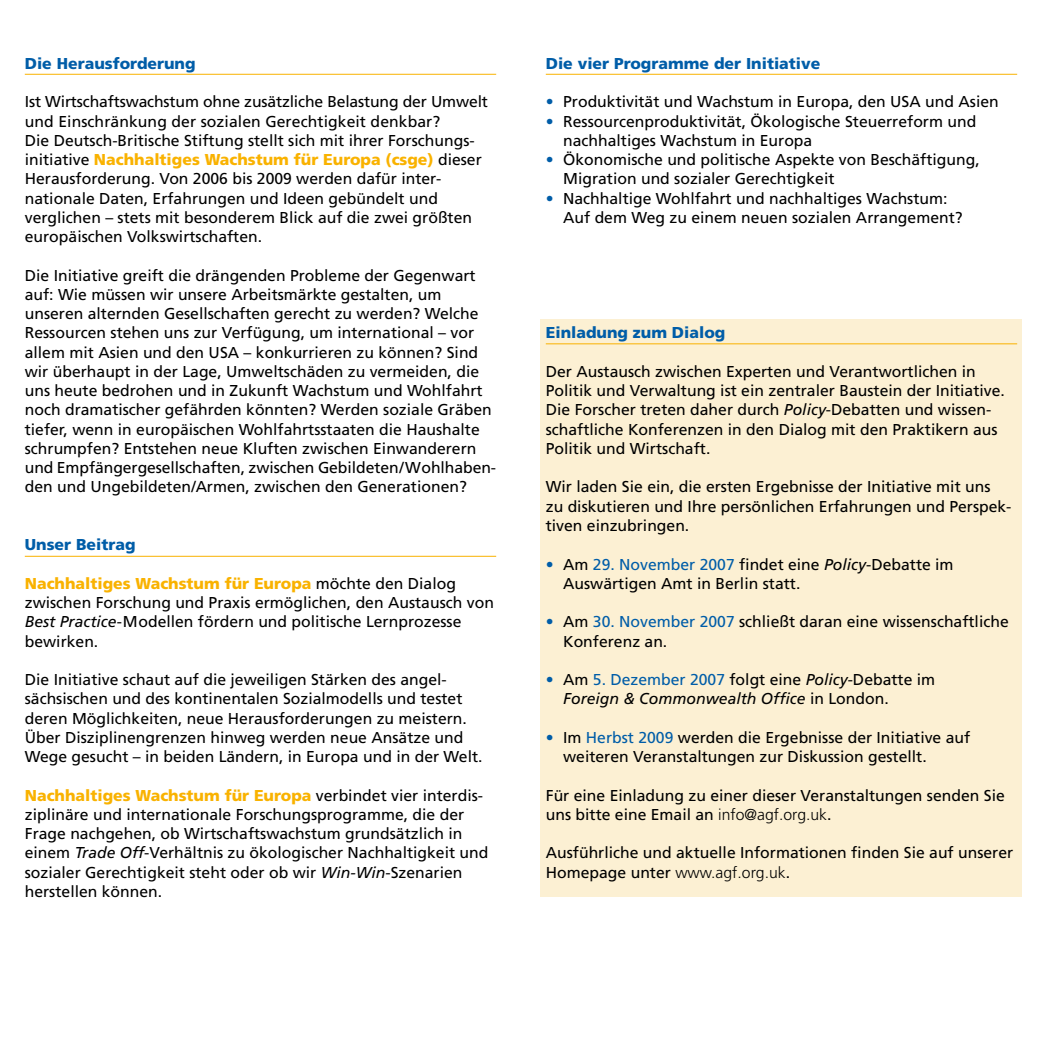
<style>
.page{position:relative;width:1042px;height:1042px;background:#fff}
.page>*{position:absolute;margin:0;border:0;box-sizing:border-box;transform-origin:0 0}
.t1{font:15.75px/19.2px "Frutiger";color:#000}
.t2{font:900 15.75px "Frutiger";color:#005da8}
.t3{font:italic 15.75px/19.2px "Frutiger";color:#000}
.s1{font-weight:900;color:#f9b200}
.s2{font-style:italic}
.s3{color:#005da8}
.s4{font-style:normal;color:#005da8}
.s5{font-style:normal}
.s6{font-weight:300}
</style>
<div class="page">
<div style="left:541px;top:319px;width:481px;height:578px;background:#fcf0d3"></div>
<hr style="left:546px;top:343px;width:471px;height:1px;background:#f9b200">
<hr style="left:546px;top:74px;width:471px;height:1px;background:#f9b200">
<hr style="left:25px;top:556px;width:471px;height:1px;background:#f9b200">
<hr style="left:25px;top:74px;width:471px;height:1px;background:#f9b200">
<p class="t2" style="left:25px;top:54px;width:172px">Die Herausforderung</p>
<p class="t1" style="left:25px;top:92px;width:465px">Ist Wirtschaftswachstum ohne zusätzliche Belastung der Umwelt und Einschränkung der sozialen Gerechtigkeit denkbar?<br>Die Deutsch-Britische Stiftung stellt sich mit ihrer Forschungs&shy;initiative <span class="s1">Nachhaltiges Wachstum für Europa (csge)</span> dieser Herausforderung. Von 2006 bis 2009 werden dafür inte--r&shy;nationale Daten, Erfahrungen und Ideen gebündelt und verglichen – stets mit besonderem Blick auf die zwei größten europäischen Volkswirtschaften.</p>
<p class="t1" style="left:25px;top:265px;width:472px">Die Initiative greift die drängenden Probleme der Gegenwart auf: Wie müssen wir unsere Arbeitsmärkte gestalten, um unseren alternden Gesellschaften gerecht zu werden? Welche Ressourcen stehen uns zur Verfügung, um international – vor allem mit Asien und den USA – konkurrieren zu können? Sind wir überhaupt in der Lage, Umweltschäden zu vermeiden, die uns heute bedrohen und in Zukunft Wachstum und Wohl-fahrt noch dramatischer gefährden könnten? Werden soziale Gräben tiefer, wenn in europäischen Wohlfahrtsstaaten die Haus-halte schrumpfen? Entstehen neue Kluften zwischen Ein--wan-derern und Empfängergesellschaften, zwischen Gebildeten/Wohl- haben&shy;den und Ungebildeten/Armen, zwischen den Genera-tionen?</p>
<p class="t2" style="left:25px;top:535px;width:112px">Unser Beitrag</p>
<p class="t1" style="left:25px;top:573px;width:471px"><span class="s1">Nachhaltiges Wachstum für Europa</span> möchte den Dialog zwischen Forschung und Praxis ermöglichen, den Austausch von <span class="s2">Best Practice</span>-Modellen fördern und politische Lernprozesse bewirken.</p>
<p class="t1" style="left:25px;top:670px;width:459px">Die Initiative schaut auf die jeweiligen Stärken des angel&shy;sächsischen und des kontinentalen Sozialmodells und testet deren Möglichkeiten, neue Herausforderungen zu meistern.<br>Über Disziplinengrenzen hinweg werden neue Ansätze und Wege gesucht – in beiden Ländern, in Europa und in der Welt.</p>
<p class="t1" style="left:25px;top:785px;width:465px"><span class="s1">Nachhaltiges Wachstum für Europa</span> verbindet vier interdis&shy;ziplinäre und internationale Forschungsprogramme, die der Frage nachgehen, ob Wirtschaftswachstum grundsätzlich in einem <span class="s2">Trade Off</span>-Verhältnis zu ökologischer Nachhaltigkeit und sozialer Gerechtigkeit steht oder ob wir <span class="s2">Win-Win</span>-Szenarien herstellen können.</p>
<p class="t2" style="left:546px;top:54px;width:276px">Die vier Programme der Initiative</p>
<p class="t1" style="left:546px;top:92px;width:454px"><span class="s3">•</span> Produktivität und Wachstum in Europa, den USA und Asien</p>
<p class="t1" style="left:563px;top:111px;width:415px;text-indent:-17px"><span class="s3">•</span> Ressourcenproduktivität, Ökologische Steuerreform und nachhaltiges Wachstum in Europa</p>
<p class="t1" style="left:563px;top:150px;width:418px;text-indent:-17px"><span class="s3">•</span> Ökonomische und politische Aspekte von Beschäftigung,<br>Migration und sozialer Gerechtigkeit</p>
<p class="t1" style="left:563px;top:188px;width:401px;text-indent:-17px"><span class="s3">•</span> Nachhaltige Wohlfahrt und nachhaltiges Wachstum:<br>Auf dem Weg zu einem neuen sozialen Arrangement?</p>
<p class="t2" style="left:546px;top:323px;width:181px">Einladung zum Dialog</p>
<p class="t1" style="left:546px;top:362px;width:460px">Der Austausch zwischen Experten und Verantwortlichen in Politik und Verwaltung ist ein zentraler Baustein der Initiative.<br>Die Forscher treten daher durch <span class="s2">Policy</span>-Debatten und wissen&shy;schaftliche Konferenzen in den Dialog mit den Praktikern aus Politik und Wirtschaft.</p>
<p class="t1" style="left:546px;top:477px;width:467px">Wir laden Sie ein, die ersten Ergebnisse der Initiative mit uns zu diskutieren und Ihre persönlichen Erfahrungen und Perspek&shy;tiven einzubringen.</p>
<p class="t1" style="left:563px;top:554px;width:392px;text-indent:-17px"><span class="s3">•</span> Am <span class="s3">29. November 2007</span> findet eine <span class="s2">Policy</span>-Debatte im<br>Auswärtigen Amt in Berlin statt.</p>
<p class="t1" style="left:563px;top:612px;width:447px;text-indent:-17px"><span class="s3">•</span> Am <span class="s3">30. November 2007</span> schließt daran eine wissenschaftliche<br>Konferenz an.</p>
<p class="t3" style="left:563px;top:670px;width:373px;text-indent:-17px"><span class="s4">•</span> <span class="s5">Am</span> <span class="s4">5. Dezember 2007</span> <span class="s5">folgt eine</span> Policy<span class="s5">-Debatte im<br></span>Foreign &amp; Commonwealth Office <span class="s5">in London.</span></p>
<p class="t1" style="left:563px;top:727px;width:409px;text-indent:-17px"><span class="s3">•</span> Im <span class="s3">Herbst 2009</span> werden die Ergebnisse der Initiative auf weiteren Veranstaltungen zur Diskussion gestellt.</p>
<p class="t1" style="left:546px;top:785px;width:460px">Für eine Einladung zu einer dieser Veranstaltungen senden Sie uns bitte eine Email an <span class="s6">info@agf.org.uk</span>.</p>
<p class="t1" style="left:546px;top:843px;width:469px">Ausführliche und aktuelle Informationen finden Sie auf unserer<br>Homepage unter <span class="s6">www.agf.org.uk</span>.</p>
</div>
